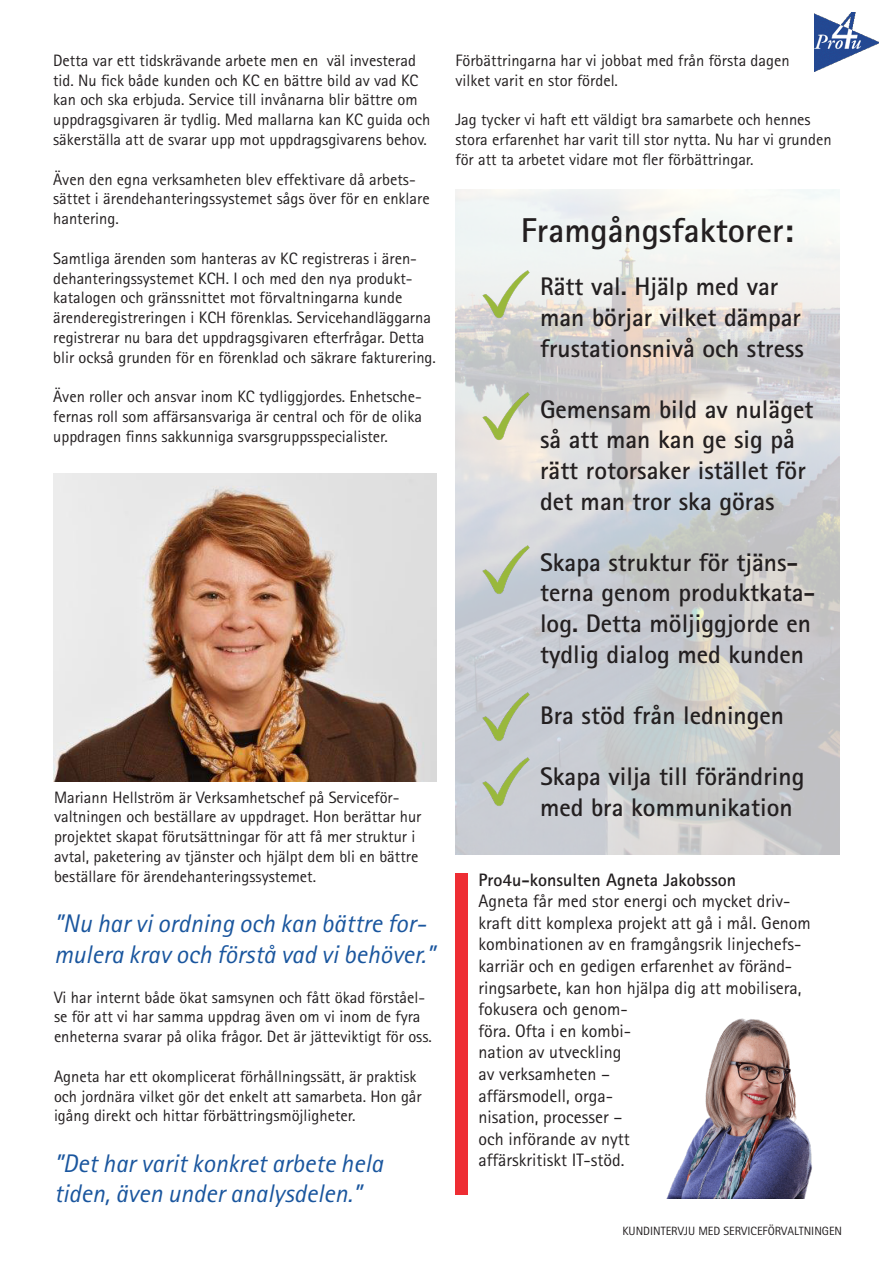
<style>
.page{position:relative;width:893px;height:1263px;background:#fff}
.page>*{position:absolute;margin:0;border:0;box-sizing:border-box;transform-origin:0 0}
.t1{font:700 34.5px "Rotis Sans Serif Std";color:#231f20}
.t2{font:700 25.5px/30.6px "Rotis Sans Serif Std";color:#231f20}
.t3{font:italic 25.5px/30.6px "Rotis Sans Serif Std";color:#1a569e}
.t4{font:18px/21.6px "Rotis Sans Serif Std";color:#231f20}
.t5{font:700 18px "Rotis Sans Serif Std";color:#231f20}
.t6{font:16.5px/19.8px "Rotis Sans Serif Std";color:#231f20}
.t7{font:12px "Rotis Sans Serif Std";color:#231f20}
</style>
<div class="page">
<img style="left:667px;top:1018px;width:145px;height:180px">
<div style="left:455px;top:873px;width:13px;height:321px;background:#ee2d33"></div>
<img style="left:456px;top:190px;width:383px;height:664px">
<img style="left:478px;top:264px;width:56px;height:60px">
<img style="left:478px;top:386px;width:56px;height:60px">
<img style="left:53px;top:474px;width:384px;height:307px">
<img style="left:478px;top:540px;width:56px;height:59px">
<img style="left:814px;top:13px;width:64px;height:59px">
<img style="left:478px;top:687px;width:56px;height:59px">
<img style="left:478px;top:751px;width:56px;height:60px">
<p class="t6" style="left:53px;top:50px;width:379px">Detta var ett tidskrävande arbete men en väl investerad tid. Nu fick både kunden och KC en bättre bild av vad KC kan och ska erbjuda. Service till invånarna blir bättre om uppdragsgivaren är tydlig. Med mallarna kan KC guida och säkerställa att de svarar upp mot uppdragsgivarens behov.</p>
<p class="t6" style="left:53px;top:169px;width:378px">Även den egna verksamheten blev effektivare då arbets&shy;sättet i ärendehanteringssystemet sågs över för en enklare hantering.</p>
<p class="t6" style="left:53px;top:248px;width:384px">Samtliga ärenden som hanteras av KC registreras i ären&shy;dehanteringssystemet KCH. I och med den nya produkt&shy;katalogen och gränssnittet mot förvaltningarna kunde ärenderegistreringen i KCH förenklas. Servicehandläggarna registrerar nu bara det uppdragsgivaren efterfrågar. Detta blir också grunden för en förenklad och säkrare fakturering.</p>
<p class="t6" style="left:53px;top:387px;width:371px;text-align:justify">Även roller och ansvar inom KC tydliggjordes. Enhetsche&shy;fernas roll som affärsansvariga är central och för de olika uppdragen finns sakkunniga svarsgruppsspecialister.</p>
<p class="t6" style="left:54px;top:787px;width:369px">Mariann Hellström är Verksamhetschef på Serviceför&shy;valtningen och beställare av uppdraget. Hon berättar hur projektet skapat förutsättningar för att få mer struktur i avtal, paketering av tjänster och hjälpt dem bli en bättre beställare för ärendehanteringssystemet.</p>
<p class="t3" style="left:54px;top:909px;width:383px">”Nu har vi ordning och kan bättre for&shy;mulera krav och förstå vad vi behöver.”</p>
<p class="t6" style="left:54px;top:987px;width:379px">Vi har internt både ökat samsynen och fått ökad förståel&shy;se för att vi har samma uppdrag även om vi inom de fyra enheterna svarar på olika frågor. Det är jätteviktigt för oss.</p>
<p class="t6" style="left:54px;top:1066px;width:369px">Agneta har ett okomplicerat förhållningssätt, är praktisk och jordnära vilket gör det enkelt att samarbeta. Hon går igång direkt och hittar förbättringsmöjligheter.</p>
<p class="t3" style="left:54px;top:1148px;width:331px">”Det har varit konkret arbete hela tiden, även under analysdelen.”</p>
<p class="t6" style="left:455px;top:50px;width:336px">Förbättringarna har vi jobbat med från första dagen vilket varit en stor fördel.</p>
<p class="t6" style="left:455px;top:110px;width:378px">Jag tycker vi haft ett väldigt bra samarbete och hennes stora erfarenhet har varit till stor nytta. Nu har vi grunden för att ta arbetet vidare mot fler förbättringar.</p>
<p class="t1" style="left:521px;top:208px;width:274px">Framgångsfaktorer:</p>
<p class="t2" style="left:540px;top:271px;width:265px">Rätt val. Hjälp med var man börjar vilket dämpar frustationsnivå och stress</p>
<p class="t2" style="left:540px;top:393px;width:275px">Gemensam bild av nuläget så att man kan ge sig på rätt rotorsaker istället för det man tror ska göras</p>
<p class="t2" style="left:540px;top:546px;width:277px">Skapa struktur för tjäns&shy;terna genom produktkata&shy;log. Detta möljiggjorde en tydlig dialog med kunden</p>
<p class="t2" style="left:540px;top:699px;width:246px">Bra stöd från ledningen</p>
<p class="t2" style="left:540px;top:761px;width:266px">Skapa vilja till förändring med bra kommunikation</p>
<p class="t5" style="left:478px;top:868px;width:259px">Pro4u-konsulten Agneta Jakobsson</p>
<p class="t4" style="left:478px;top:890px;width:334px">Agneta får med stor energi och mycket driv&shy;kraft ditt komplexa projekt att gå i mål. Genom kombinationen av en framgångsrik linjechefs&shy;karriär och en gedigen erfarenhet av föränd&shy;ringsarbete, kan hon hjälpa dig att mobilisera, fokusera och genom-<br>föra. Ofta i en kombi-<br>nation av utveckling<br>av verksamheten –<br>affärsmodell, orga-<br>nisation, processer –<br>och införande av nytt<br>affärskritiskt IT-stöd.</p>
<p class="t7" style="left:622px;top:1224px;width:221px">KUNDINTERVJU MED SERVICEFÖRVALTNINGEN</p>
</div>
